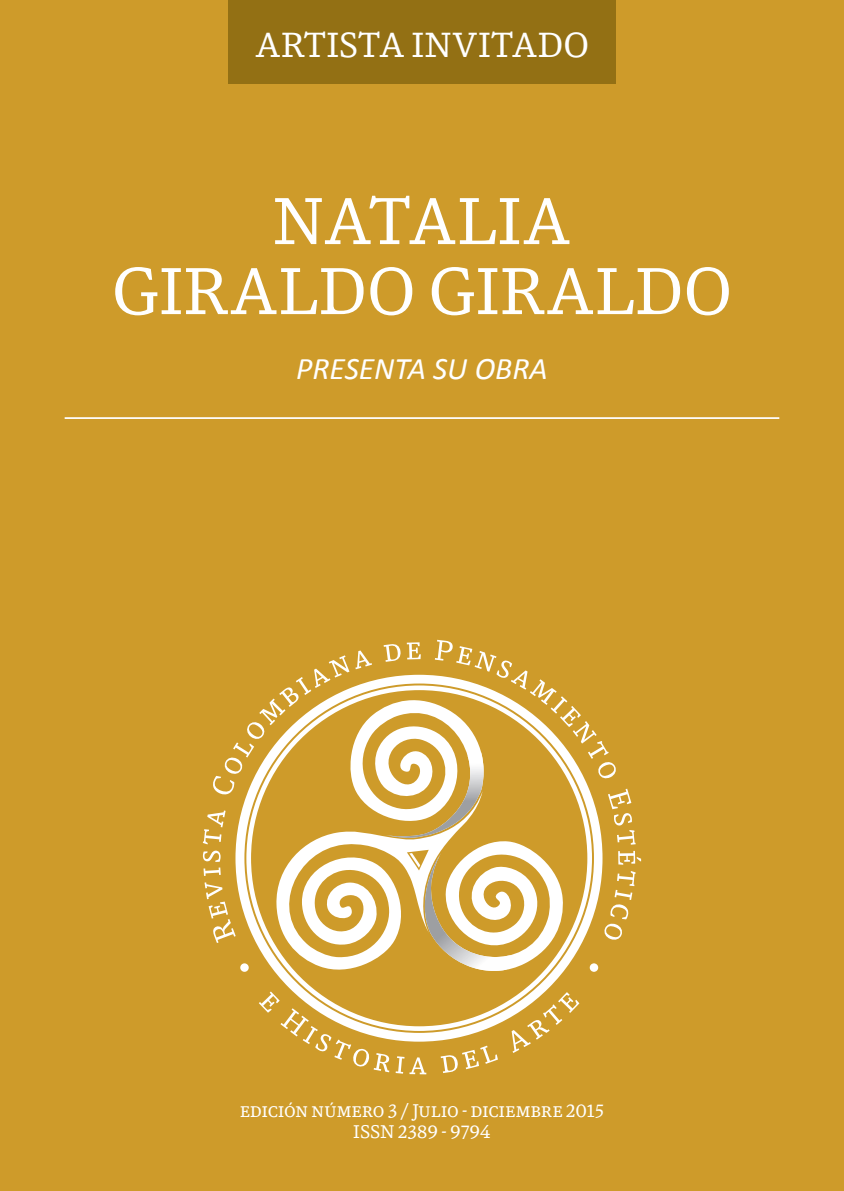
<style>
.page{position:relative;width:844px;height:1191px;background:#fff}
.page>*{position:absolute;margin:0;border:0;box-sizing:border-box;transform-origin:0 0}
.t1{font:63px/70px "DB News";color:#fff;text-align:center}
.t2{font:33.25px "DB News";color:#fff}
.t3{font:italic 31.5px "Calibri";color:#fff}
.t4{font:17.5px/21px "DB News SC";letter-spacing:.01em;color:#fff;text-align:center}
</style>
<div class="page">
<div style="left:0;top:0;width:843px;height:1191px;background:#ce9b2a"></div>
<svg style="left:304px;top:1041px;width:85px;height:31px"></svg>
<svg style="left:395px;top:1056px;width:31px;height:18px"></svg>
<svg style="left:440px;top:1045px;width:58px;height:28px"></svg>
<svg style="left:512px;top:1041px;width:19px;height:12px"></svg>
<svg style="left:290px;top:1031px;width:259px;height:10px"></svg>
<svg style="left:259px;top:980px;width:321px;height:51px"></svg>
<svg style="left:203px;top:640px;width:438px;height:340px"></svg>
<hr style="left:65px;top:417px;width:714px;height:2px;background:#fff">
<div style="left:228px;top:0;width:387px;height:83px;background:#937014"></div>
<h2 class="t2" style="left:255px;top:24px;width:336px">ARTISTA INVITADO</h2>
<h1 class="t1" style="left:112px;top:186px;width:621px">NATALIA<br>GIRALDO GIRALDO</h1>
<h3 class="t3" style="left:296px;top:347px;width:253px">PRESENTA SU OBRA</h3>
<p class="t4" style="left:240px;top:1100px;width:365px">edición número 3 / Julio - diciembre 2015<br>ISSN 2389 - 9794</p>
</div>
